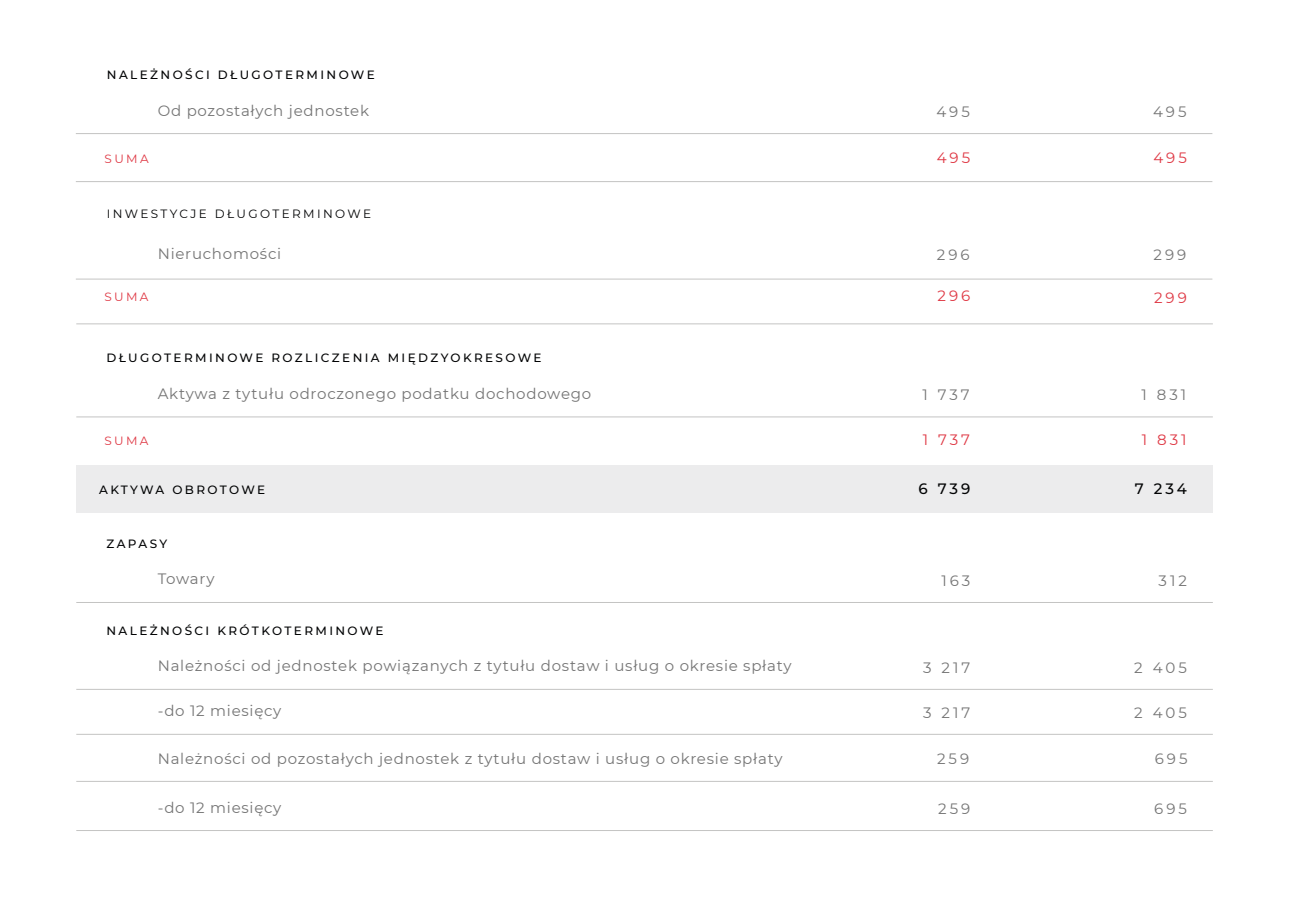
<style>
.page{position:relative;width:1289px;height:919px;background:#fff}
.page>*{position:absolute;margin:0;border:0;box-sizing:border-box;transform-origin:0 0}
.t1{font:15px "Montserrat";letter-spacing:.05em;color:#757575}
.t2{font:15px "Montserrat";letter-spacing:.2em;color:#df3844}
.t3{font:500 15px "Montserrat";letter-spacing:.2em;color:#020304}
.t4{font:500 12px "Montserrat";letter-spacing:.2em;color:#020304}
.t5{font:12px "Montserrat";letter-spacing:.2em;color:#020304}
.t6{font:12px "Montserrat";letter-spacing:.2em;color:#df3844}
</style>
<div class="page">
<hr style="left:76px;top:133px;width:1136px;height:1px;background:#c4c4c3">
<hr style="left:76px;top:279px;width:1136px;height:1px;background:#c4c4c3">
<hr style="left:76px;top:181px;width:1136px;height:1px;background:#c4c4c3">
<hr style="left:76px;top:416px;width:1136px;height:1px;background:#c4c4c3">
<hr style="left:76px;top:323px;width:1136px;height:1px;background:#c4c4c3">
<div style="left:76px;top:465px;width:1136px;height:48px;background:#ececed"></div>
<hr style="left:76px;top:602px;width:1136px;height:1px;background:#c4c4c3">
<hr style="left:76px;top:689px;width:1136px;height:1px;background:#c4c4c3">
<hr style="left:76px;top:781px;width:1136px;height:1px;background:#c4c4c3">
<hr style="left:76px;top:734px;width:1136px;height:1px;background:#c4c4c3">
<hr style="left:76px;top:830px;width:1136px;height:1px;background:#c4c4c3">
<p class="t4" style="left:107px;top:66px;width:269px">NALEŻNOŚCI DŁUGOTERMINOWE</p>
<p class="t1" style="left:158px;top:100px;width:213px">Od pozostałych jednostek</p>
<p class="t1" style="left:936px;top:101px;width:35px">495</p>
<p class="t1" style="left:1153px;top:101px;width:35px">495</p>
<p class="t6" style="left:105px;top:150px;width:46px">SUMA</p>
<p class="t2" style="left:936px;top:147px;width:35px">495</p>
<p class="t2" style="left:1153px;top:147px;width:35px">495</p>
<p class="t5" style="left:107px;top:205px;width:266px">INWESTYCJE DŁUGOTERMINOWE</p>
<p class="t1" style="left:158px;top:243px;width:125px">Nieruchomości</p>
<p class="t1" style="left:936px;top:244px;width:34px">296</p>
<p class="t1" style="left:1153px;top:244px;width:34px">299</p>
<p class="t6" style="left:104px;top:289px;width:46px">SUMA</p>
<p class="t2" style="left:937px;top:286px;width:34px">296</p>
<p class="t2" style="left:1154px;top:287px;width:34px">299</p>
<p class="t4" style="left:106px;top:349px;width:436px">DŁUGOTERMINOWE ROZLICZENIA MIĘDZYOKRESOWE</p>
<p class="t1" style="left:158px;top:383px;width:435px">Aktywa z tytułu odroczonego podatku dochodowego</p>
<p class="t1" style="left:922px;top:385px;width:49px">1 737</p>
<p class="t1" style="left:1141px;top:385px;width:46px">1 831</p>
<p class="t6" style="left:104px;top:433px;width:46px">SUMA</p>
<p class="t2" style="left:922px;top:430px;width:49px">1 737</p>
<p class="t2" style="left:1141px;top:430px;width:46px">1 831</p>
<p class="t4" style="left:99px;top:481px;width:167px">AKTYWA OBROTOWE</p>
<p class="t3" style="left:918px;top:478px;width:53px">6 739</p>
<p class="t3" style="left:1134px;top:478px;width:54px">7 234</p>
<p class="t4" style="left:106px;top:535px;width:62px">ZAPASY</p>
<p class="t1" style="left:158px;top:568px;width:58px">Towary</p>
<p class="t1" style="left:941px;top:570px;width:31px">163</p>
<p class="t1" style="left:1158px;top:570px;width:30px">312</p>
<p class="t4" style="left:106px;top:622px;width:279px">NALEŻNOŚCI KRÓTKOTERMINOWE</p>
<p class="t1" style="left:158px;top:655px;width:635px">Należności od jednostek powiązanych z tytułu dostaw i usług o okresie spłaty</p>
<p class="t1" style="left:158px;top:700px;width:125px">-do 12 miesięcy</p>
<p class="t1" style="left:923px;top:702px;width:49px">3 217</p>
<p class="t1" style="left:1134px;top:702px;width:54px">2 405</p>
<p class="t1" style="left:923px;top:657px;width:49px">3 217</p>
<p class="t1" style="left:1134px;top:657px;width:54px">2 405</p>
<p class="t1" style="left:158px;top:747px;width:626px">Należności od pozostałych jednostek z tytułu dostaw i usług o okresie spłaty</p>
<p class="t1" style="left:937px;top:747px;width:34px">259</p>
<p class="t1" style="left:1154px;top:747px;width:34px">695</p>
<p class="t1" style="left:158px;top:796px;width:125px">-do 12 miesięcy</p>
<p class="t1" style="left:938px;top:798px;width:34px">259</p>
<p class="t1" style="left:1154px;top:798px;width:34px">695</p>
</div>
